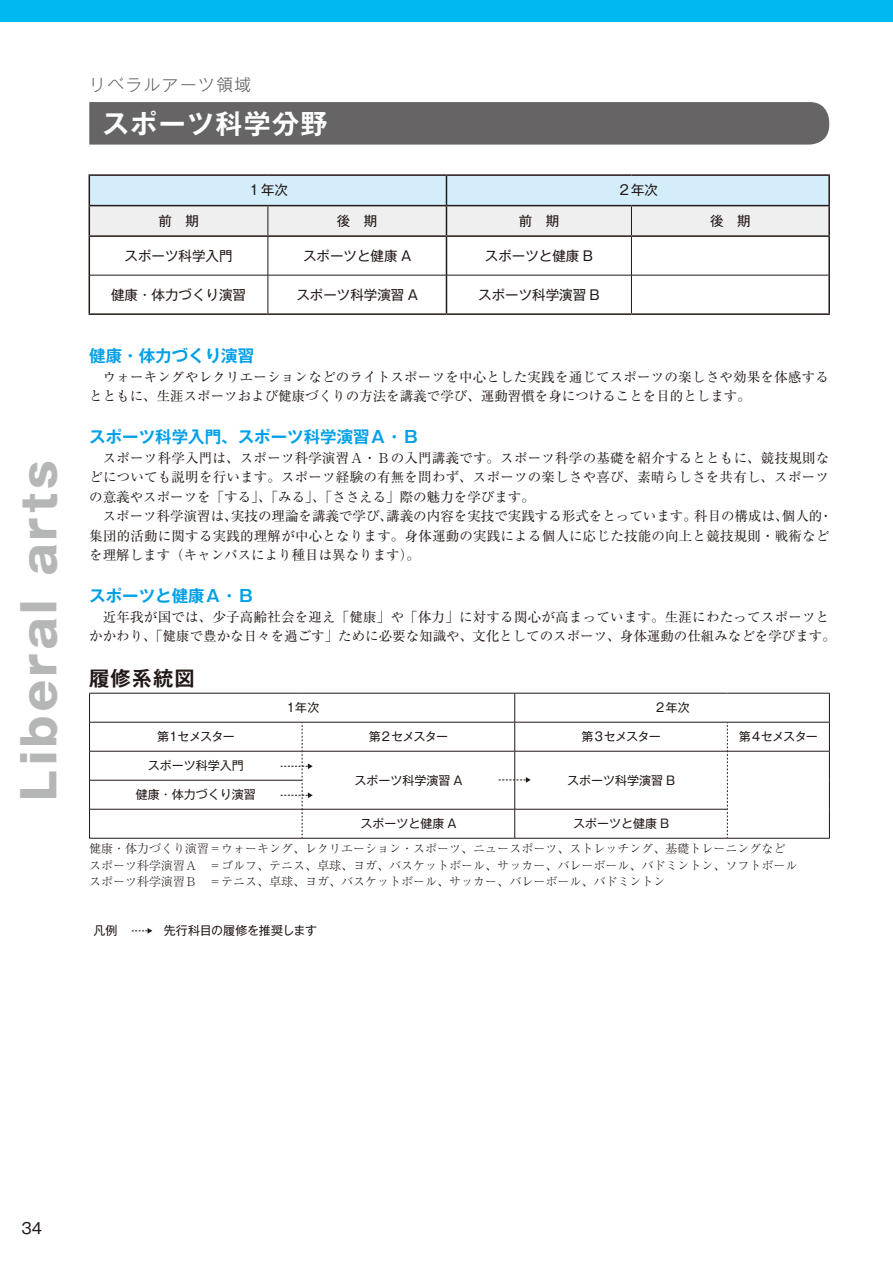
<style>
.page{position:relative;width:893px;height:1263px;background:#fff}
.page>*{position:absolute;margin:0;border:0;box-sizing:border-box;transform-origin:0 0}
.t1{font:800 45px "Gothic MB101 Pro";letter-spacing:.1em;color:#b5b6b6}
.t2{font:700 27px "Gothic MB101 Pro De";letter-spacing:.05em;color:#fff}
.t3{font:700 20.25px "Gothic MB101 Pro De";letter-spacing:.05em;color:#221815}
.t4{font:700 16.5px "Gothic MB101 Pro De";color:#00a0e9}
.t5{font:300 16.5px "Gothic MB101 Pro";letter-spacing:.1em;color:#595757}
.t6{font:15px "Gothic MB101 Pro";color:#221815}
.t7{font:13.5px/19.5px "Ryumin Pro";color:#221815}
.t8{font:13.5px "Gothic MB101 Pro";color:#221815}
.t9{font:300 12px/16.5px "Ryumin Pro";color:#221815}
.t10{font:12px "Gothic MB101 Pro";color:#221815}
.t11{font:12px "Gothic MB101 Pro";letter-spacing:-.065em;color:#221815}
.t12{font:12px "Gothic MB101 Pro";letter-spacing:-.025em;color:#221815}
.t13{font:12px "Gothic MB101 Pro";letter-spacing:-.09em;color:#221815}
.t14{font:12px "Gothic MB101 Pro";letter-spacing:-.07em;color:#221815}
</style>
<div class="page">
<div style="left:0;top:0;width:893px;height:21px;background:#00b9ef"></div>
<div style="left:89px;top:102px;width:740px;height:43px;background:#666464"></div>
<hr style="left:267px;top:237px;width:1px;height:38px;background:#221815">
<hr style="left:631px;top:237px;width:1px;height:38px;background:#221815">
<hr style="left:267px;top:275px;width:1px;height:38px;background:#221815">
<hr style="left:631px;top:275px;width:1px;height:38px;background:#221815">
<hr style="left:89px;top:174px;width:179px;height:2px;background:#221815">
<hr style="left:268px;top:174px;width:178px;height:2px;background:#221815">
<hr style="left:446px;top:174px;width:185px;height:2px;background:#221815">
<hr style="left:631px;top:174px;width:199px;height:2px;background:#221815">
<hr style="left:631px;top:205px;width:199px;height:1px;background:#221815">
<svg style="left:89px;top:175px;width:740px;height:60px"></svg>
<hr style="left:446px;top:237px;width:1px;height:38px;background:#221815">
<hr style="left:446px;top:275px;width:1px;height:38px;background:#221815">
<hr style="left:828px;top:176px;width:2px;height:29px;background:#221815">
<hr style="left:828px;top:206px;width:2px;height:29px;background:#221815">
<hr style="left:90px;top:275px;width:178px;height:1px;background:#221815">
<hr style="left:268px;top:275px;width:178px;height:1px;background:#221815">
<hr style="left:446px;top:275px;width:185px;height:1px;background:#221815">
<hr style="left:631px;top:275px;width:197px;height:1px;background:#221815">
<hr style="left:89px;top:235px;width:179px;height:2px;background:#221815">
<hr style="left:89px;top:237px;width:1px;height:38px;background:#221815">
<hr style="left:268px;top:235px;width:178px;height:2px;background:#221815">
<hr style="left:446px;top:235px;width:185px;height:2px;background:#221815">
<hr style="left:631px;top:235px;width:199px;height:2px;background:#221815">
<hr style="left:828px;top:237px;width:2px;height:38px;background:#221815">
<hr style="left:89px;top:275px;width:1px;height:38px;background:#221815">
<hr style="left:828px;top:275px;width:2px;height:38px;background:#221815">
<hr style="left:89px;top:313px;width:179px;height:2px;background:#221815">
<hr style="left:268px;top:313px;width:178px;height:2px;background:#221815">
<hr style="left:446px;top:313px;width:185px;height:2px;background:#221815">
<hr style="left:631px;top:313px;width:199px;height:2px;background:#221815">
<hr style="left:89px;top:722px;width:213px;height:1px;background:#221815">
<hr style="left:302px;top:722px;width:213px;height:1px;background:#221815">
<hr style="left:515px;top:722px;width:212px;height:1px;background:#221815">
<hr style="left:727px;top:722px;width:103px;height:1px;background:#221815">
<hr style="left:89px;top:751px;width:213px;height:1px;background:#221815">
<hr style="left:302px;top:751px;width:213px;height:1px;background:#221815">
<hr style="left:515px;top:751px;width:212px;height:1px;background:#221815">
<hr style="left:727px;top:751px;width:103px;height:1px;background:#221815">
<hr style="left:89px;top:780px;width:213px;height:1px;background:#221815">
<hr style="left:89px;top:809px;width:213px;height:1px;background:#221815">
<svg style="left:89px;top:694px;width:1px;height:144px"></svg>
<hr style="left:302px;top:809px;width:213px;height:1px;background:#221815">
<hr style="left:515px;top:809px;width:212px;height:1px;background:#221815">
<svg style="left:727px;top:722px;width:1px;height:116px"></svg>
<hr style="left:89px;top:693px;width:213px;height:1px;background:#221815">
<hr style="left:302px;top:693px;width:213px;height:1px;background:#221815">
<hr style="left:515px;top:693px;width:212px;height:1px;background:#221815">
<hr style="left:727px;top:693px;width:103px;height:1px;background:#221815">
<svg style="left:829px;top:693px;width:1px;height:145px"></svg>
<hr style="left:727px;top:838px;width:103px;height:1px;background:#221815">
<hr style="left:89px;top:838px;width:213px;height:1px;background:#221815">
<hr style="left:302px;top:838px;width:213px;height:1px;background:#221815">
<hr style="left:515px;top:838px;width:212px;height:1px;background:#221815">
<svg style="left:499px;top:693px;width:32px;height:145px"></svg>
<svg style="left:281px;top:722px;width:32px;height:116px"></svg>
<svg style="left:132px;top:928px;width:20px;height:6px"></svg>
<h1 class="t1" style="left:2px;top:800px;width:342px;rotate:-90deg">Liberal arts</h1>
<p class="t5" style="left:89px;top:71px;width:163px">リベラルアーツ領域</p>
<h2 class="t2" style="left:102px;top:101px;width:227px">スポーツ科学分野</h2>
<p class="t8" style="left:248px;top:179px;width:42px">１年次</p>
<p class="t8" style="left:618px;top:179px;width:42px">２年次</p>
<p class="t8" style="left:158px;top:210px;width:42px">前　期</p>
<p class="t8" style="left:337px;top:210px;width:42px">後　期</p>
<p class="t8" style="left:519px;top:210px;width:42px">前　期</p>
<p class="t8" style="left:710px;top:210px;width:42px">後　期</p>
<p class="t8" style="left:125px;top:244px;width:109px">スポーツ科学入門</p>
<p class="t8" style="left:303px;top:244px;width:110px">スポーツと健康 A</p>
<p class="t8" style="left:485px;top:244px;width:110px">スポーツと健康 B</p>
<p class="t8" style="left:111px;top:283px;width:136px">健康・体力づくり演習</p>
<p class="t8" style="left:296px;top:283px;width:123px">スポーツ科学演習 A</p>
<p class="t8" style="left:478px;top:283px;width:123px">スポーツ科学演習 B</p>
<p class="t4" style="left:89px;top:342px;width:166px">健康・体力づくり演習</p>
<p class="t7" style="left:89px;top:366px;width:741px;text-indent:14px">ウォーキングやレクリエーションなどのライトスポーツを中心とした実践を通じてスポーツの楽しさや効果を体感するとともに、生涯スポーツおよび健康づくりの方法を講義で学び、運動習慣を身につけることを目的とします。</p>
<p class="t4" style="left:89px;top:423px;width:331px">スポーツ科学入門、スポーツ科学演習Ａ・Ｂ</p>
<p class="t7" style="left:89px;top:447px;width:742px;text-align:justify;text-indent:14px">スポーツ科学入門は、スポーツ科学演習Ａ・Ｂの入門講義です。スポーツ科学の基礎を紹介するとともに、競技規則などについても説明を行います。スポーツ経験の有無を問わず、スポーツの楽しさや喜び、素晴らしさを共有し、スポーツの意義やスポーツを「する」、「みる」、「ささえる」際の魅力を学びます。</p>
<p class="t7" style="left:89px;top:506px;width:745px;text-indent:14px">スポーツ科学演習は、実技の理論を講義で学び、講義の内容を実技で実践する形式をとっています。科目の構成は、個人的・集団的活動に関する実践的理解が中心となります。身体運動の実践による個人に応じた技能の向上と競技規則・戦術などを理解します（キャンパスにより種目は異なります）。</p>
<p class="t4" style="left:89px;top:582px;width:166px">スポーツと健康Ａ・Ｂ</p>
<p class="t7" style="left:89px;top:606px;width:748px;text-align:center">近年我が国では、少子高齢社会を迎え「健康」や「体力」に対する関心が高まっています。生涯にわたってスポーツと<br>かかわり、「健康で豊かな日々を過ごす」ために必要な知識や、文化としてのスポーツ、身体運動の仕組みなどを学びます。</p>
<h3 class="t3" style="left:89px;top:662px;width:107px">履修系統図</h3>
<p class="t10" style="left:285px;top:698px;width:36px">１年次</p>
<p class="t10" style="left:654px;top:698px;width:37px">２年次</p>
<p class="t13" style="left:157px;top:727px;width:79px">第１セメスター</p>
<p class="t14" style="left:369px;top:727px;width:81px">第２セメスター</p>
<p class="t11" style="left:581px;top:727px;width:81px">第３セメスター</p>
<p class="t11" style="left:739px;top:727px;width:80px">第４セメスター</p>
<p class="t10" style="left:148px;top:756px;width:97px">スポーツ科学入門</p>
<p class="t10" style="left:354px;top:770px;width:110px">スポーツ科学演習 A</p>
<p class="t10" style="left:567px;top:770px;width:110px">スポーツ科学演習 B</p>
<p class="t10" style="left:136px;top:785px;width:121px">健康・体力づくり演習</p>
<p class="t10" style="left:360px;top:814px;width:98px">スポーツと健康 A</p>
<p class="t10" style="left:573px;top:814px;width:98px">スポーツと健康 B</p>
<p class="t9" style="left:89px;top:839px;width:709px">健康・体力づくり演習＝ウォーキング、レクリエーション・スポーツ、ニュースポーツ、ストレッチング、基礎トレーニングなどスポーツ科学演習Ａ　＝ゴルフ、テニス、卓球、ヨガ、バスケットボール、サッカー、バレーボール、バドミントン、ソフトボールスポーツ科学演習Ｂ　＝テニス、卓球、ヨガ、バスケットボール、サッカー、バレーボール、バドミントン</p>
<p class="t10" style="left:94px;top:921px;width:25px">凡例</p>
<p class="t12" style="left:164px;top:921px;width:155px">先行科目の履修を推奨します</p>
<p class="t6" style="left:22px;top:1215px;width:22px">34</p>
</div>
